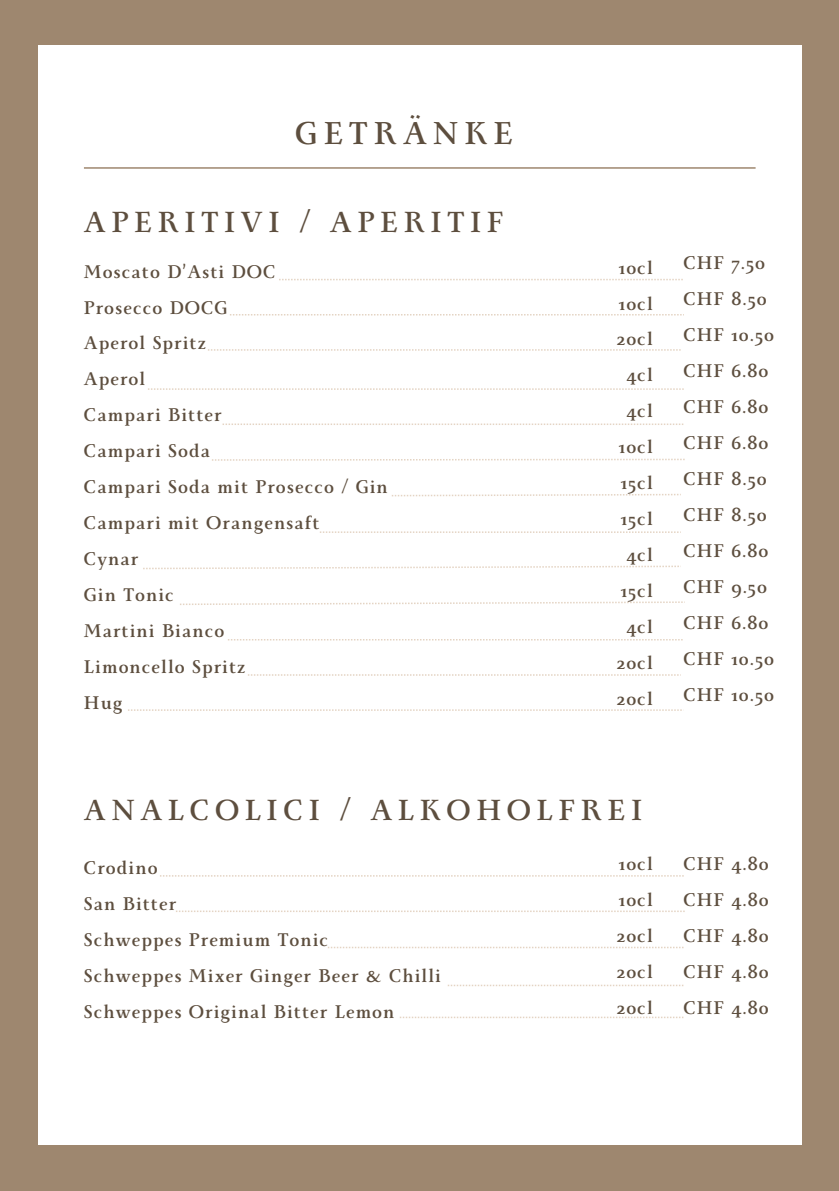
<style>
.page{position:relative;width:839px;height:1191px;background:#fff}
.page>*{position:absolute;margin:0;border:0;box-sizing:border-box;transform-origin:0 0}
.t1{font:700 35.2px "Monterchi Serif";letter-spacing:.175em;color:#5d4e3e}
.t2{font:700 32.4px "Monterchi Serif";letter-spacing:.175em;color:#5d4e3e}
.t3{font:700 20.4px "Monterchi Serif";letter-spacing:.05em;color:#5d4e3e}
</style>
<div class="page">
<div style="left:0;top:0;width:838px;height:1191px;background:#9e876f"></div>
<div style="left:38px;top:45px;width:763px;height:1100px;background:#fff"></div>
<hr style="left:84px;top:167px;width:671px;height:2px;background:#9e876f">
<svg style="left:279px;top:279px;width:403px;height:1px"></svg>
<svg style="left:230px;top:314px;width:454px;height:2px"></svg>
<svg style="left:208px;top:349px;width:472px;height:2px"></svg>
<svg style="left:148px;top:388px;width:535px;height:2px"></svg>
<svg style="left:222px;top:424px;width:461px;height:1px"></svg>
<svg style="left:212px;top:459px;width:472px;height:2px"></svg>
<svg style="left:180px;top:601px;width:503px;height:4px"></svg>
<svg style="left:228px;top:639px;width:454px;height:2px"></svg>
<svg style="left:248px;top:674px;width:431px;height:2px"></svg>
<svg style="left:128px;top:709px;width:554px;height:2px"></svg>
<svg style="left:176px;top:911px;width:508px;height:1px"></svg>
<svg style="left:447px;top:985px;width:236px;height:1px"></svg>
<svg style="left:400px;top:1017px;width:283px;height:1px"></svg>
<svg style="left:392px;top:494px;width:289px;height:2px"></svg>
<svg style="left:320px;top:531px;width:359px;height:2px"></svg>
<svg style="left:143px;top:566px;width:536px;height:3px"></svg>
<svg style="left:328px;top:947px;width:355px;height:1px"></svg>
<svg style="left:160px;top:875px;width:523px;height:2px"></svg>
<p class="t1" style="left:295px;top:116px;width:219px">GETRÄNKE</p>
<p class="t2" style="left:84px;top:206px;width:421px">APERITIVI / APERITIF</p>
<p class="t3" style="left:84px;top:261px;width:193px">Moscato D’Asti DOC</p>
<p class="t3" style="left:84px;top:297px;width:145px">Prosecco DOCG</p>
<p class="t3" style="left:84px;top:333px;width:123px">Aperol Spritz</p>
<p class="t3" style="left:84px;top:369px;width:63px">Aperol</p>
<p class="t3" style="left:84px;top:405px;width:139px">Campari Bitter</p>
<p class="t3" style="left:84px;top:441px;width:128px">Campari Soda</p>
<p class="t3" style="left:84px;top:477px;width:305px">Campari Soda mit Prosecco / Gin</p>
<p class="t3" style="left:84px;top:513px;width:237px">Campari mit Orangensaft</p>
<p class="t3" style="left:84px;top:549px;width:56px">Cynar</p>
<p class="t3" style="left:84px;top:585px;width:91px">Gin Tonic</p>
<p class="t3" style="left:84px;top:621px;width:142px">Martini Bianco</p>
<p class="t3" style="left:84px;top:657px;width:163px">Limoncello Spritz</p>
<p class="t3" style="left:84px;top:693px;width:40px">Hug</p>
<p class="t3" style="left:618px;top:257px;width:35px">10cl</p>
<p class="t3" style="left:618px;top:293px;width:35px">10cl</p>
<p class="t3" style="left:616px;top:329px;width:38px">20cl</p>
<p class="t3" style="left:626px;top:365px;width:28px">4cl</p>
<p class="t3" style="left:626px;top:401px;width:28px">4cl</p>
<p class="t3" style="left:618px;top:437px;width:35px">10cl</p>
<p class="t3" style="left:620px;top:473px;width:34px">15cl</p>
<p class="t3" style="left:620px;top:509px;width:34px">15cl</p>
<p class="t3" style="left:626px;top:545px;width:28px">4cl</p>
<p class="t3" style="left:620px;top:581px;width:34px">15cl</p>
<p class="t3" style="left:626px;top:617px;width:28px">4cl</p>
<p class="t3" style="left:616px;top:653px;width:38px">20cl</p>
<p class="t3" style="left:616px;top:689px;width:38px">20cl</p>
<p class="t3" style="left:683px;top:253px;width:83px">CHF 7.50</p>
<p class="t3" style="left:683px;top:289px;width:85px">CHF 8.50</p>
<p class="t3" style="left:683px;top:325px;width:92px">CHF 10.50</p>
<p class="t3" style="left:683px;top:361px;width:86px">CHF 6.80</p>
<p class="t3" style="left:683px;top:397px;width:86px">CHF 6.80</p>
<p class="t3" style="left:683px;top:433px;width:86px">CHF 6.80</p>
<p class="t3" style="left:683px;top:469px;width:85px">CHF 8.50</p>
<p class="t3" style="left:683px;top:504px;width:85px">CHF 8.50</p>
<p class="t3" style="left:683px;top:540px;width:86px">CHF 6.80</p>
<p class="t3" style="left:683px;top:576px;width:85px">CHF 9.50</p>
<p class="t3" style="left:683px;top:612px;width:86px">CHF 6.80</p>
<p class="t3" style="left:683px;top:648px;width:92px">CHF 10.50</p>
<p class="t3" style="left:683px;top:684px;width:92px">CHF 10.50</p>
<p class="t2" style="left:84px;top:794px;width:559px">ANALCOLICI / ALKOHOLFREI</p>
<p class="t3" style="left:84px;top:858px;width:75px">Crodino</p>
<p class="t3" style="left:84px;top:894px;width:94px">San Bitter</p>
<p class="t3" style="left:84px;top:930px;width:246px">Schweppes Premium Tonic</p>
<p class="t3" style="left:84px;top:966px;width:358px">Schweppes Mixer Ginger Beer &amp; Chilli</p>
<p class="t3" style="left:84px;top:1002px;width:312px">Schweppes Original Bitter Lemon</p>
<p class="t3" style="left:618px;top:854px;width:35px">10cl</p>
<p class="t3" style="left:618px;top:890px;width:35px">10cl</p>
<p class="t3" style="left:616px;top:926px;width:38px">20cl</p>
<p class="t3" style="left:616px;top:962px;width:38px">20cl</p>
<p class="t3" style="left:616px;top:998px;width:38px">20cl</p>
<p class="t3" style="left:683px;top:854px;width:87px">CHF 4.80</p>
<p class="t3" style="left:683px;top:890px;width:87px">CHF 4.80</p>
<p class="t3" style="left:683px;top:926px;width:87px">CHF 4.80</p>
<p class="t3" style="left:683px;top:962px;width:87px">CHF 4.80</p>
<p class="t3" style="left:683px;top:998px;width:87px">CHF 4.80</p>
</div>
